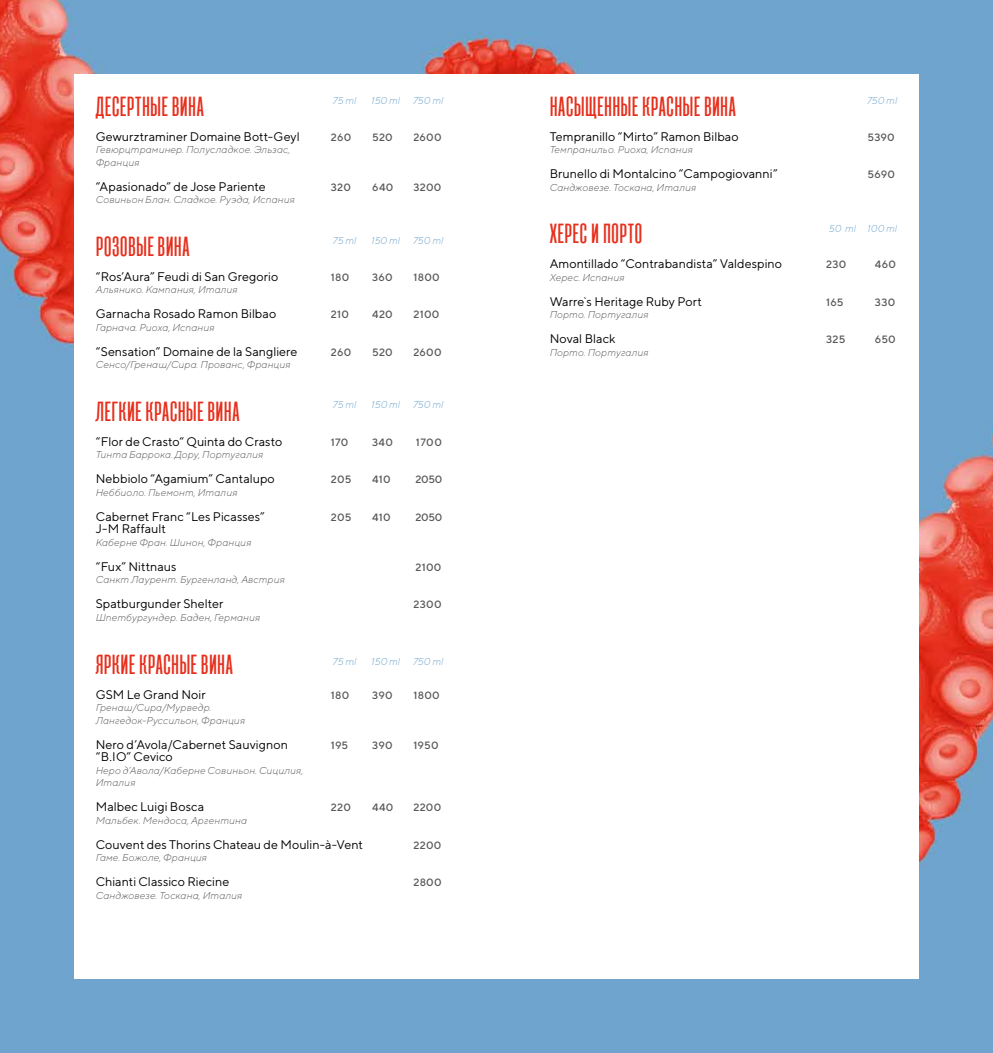
<style>
.page{position:relative;width:993px;height:1053px;background:#fff}
.page>*{position:absolute;margin:0;border:0;box-sizing:border-box;transform-origin:0 0}
.t1{font:700 27.5px "TT Bluescreens";letter-spacing:.01em;color:#e6301d}
.t2{font:12.5px "TT Norms";color:#000}
.t3{font:500 10.62px "TT Norms";letter-spacing:.02em;color:#575756}
.t4{font:italic 300 10px/12.5px "TT Norms";letter-spacing:.015em;color:#575756}
.t5{font:italic 300 10px "TT Norms";letter-spacing:.005em;color:#6ea4cc}
</style>
<div class="page">
<img style="left:0;top:0;width:992px;height:1052px">
<div style="left:74px;top:74px;width:844px;height:904px;background:#fff"></div>
<h1 class="t1" style="left:96px;top:91px;width:109px">ДЕСЕРТНЫЕ ВИНА</h1>
<p class="t2" style="left:96px;top:129px;width:205px">Gewurztraminer Domaine Bott-Geyl</p>
<p class="t3" style="left:331px;top:130px;width:22px">260</p>
<p class="t3" style="left:372px;top:130px;width:22px">520</p>
<p class="t3" style="left:413px;top:130px;width:30px">2600</p>
<p class="t4" style="left:96px;top:143px;width:196px">Гевюрцтраминер. Полусладкое. Эльзас,<br>Франция</p>
<p class="t2" style="left:96px;top:179px;width:171px">“Apasionado” de Jose Pariente</p>
<p class="t3" style="left:331px;top:180px;width:22px">320</p>
<p class="t3" style="left:372px;top:180px;width:23px">640</p>
<p class="t3" style="left:413px;top:180px;width:29px">3200</p>
<p class="t4" style="left:96px;top:193px;width:200px">Совиньон Блан. Сладкое. Руэда, Испания</p>
<h1 class="t1" style="left:96px;top:231px;width:95px">РОЗОВЫЕ ВИНА</h1>
<p class="t2" style="left:96px;top:269px;width:184px">“Ros’Aura” Feudi di San Gregorio</p>
<p class="t3" style="left:331px;top:270px;width:20px">180</p>
<p class="t3" style="left:372px;top:270px;width:22px">360</p>
<p class="t3" style="left:413px;top:270px;width:28px">1800</p>
<p class="t4" style="left:96px;top:283px;width:143px">Альянико. Кампания, Италия</p>
<p class="t2" style="left:96px;top:306px;width:182px">Garnacha Rosado Ramon Bilbao</p>
<p class="t3" style="left:331px;top:308px;width:20px">210</p>
<p class="t3" style="left:372px;top:308px;width:22px">420</p>
<p class="t3" style="left:413px;top:308px;width:27px">2100</p>
<p class="t4" style="left:96px;top:321px;width:120px">Гарнача. Риоха, Испания</p>
<p class="t2" style="left:96px;top:344px;width:203px">“Sensation” Domaine de la Sangliere</p>
<p class="t3" style="left:331px;top:345px;width:22px">260</p>
<p class="t3" style="left:372px;top:345px;width:22px">520</p>
<p class="t3" style="left:413px;top:345px;width:30px">2600</p>
<p class="t4" style="left:96px;top:358px;width:196px">Сенсо/Гренаш/Сира. Прованс, Франция</p>
<h1 class="t1" style="left:96px;top:396px;width:145px">ЛЕГКИЕ КРАСНЫЕ ВИНА</h1>
<p class="t2" style="left:96px;top:434px;width:188px">“Flor de Crasto“ Quinta do Crasto</p>
<p class="t3" style="left:331px;top:435px;width:19px">170</p>
<p class="t3" style="left:372px;top:435px;width:22px">340</p>
<p class="t3" style="left:416px;top:435px;width:27px">1700</p>
<p class="t4" style="left:96px;top:448px;width:169px">Тинта Баррока. Дору, Португалия</p>
<p class="t2" style="left:96px;top:471px;width:180px">Nebbiolo “Agamium” Cantalupo</p>
<p class="t3" style="left:331px;top:473px;width:22px">205</p>
<p class="t3" style="left:372px;top:473px;width:20px">410</p>
<p class="t3" style="left:415px;top:473px;width:28px">2050</p>
<p class="t4" style="left:96px;top:486px;width:143px">Неббиоло. Пьемонт, Италия</p>
<p class="t2" style="left:96px;top:509px;width:170px">Cabernet Franc “Les Picasses”</p>
<p class="t3" style="left:331px;top:510px;width:22px">205</p>
<p class="t3" style="left:372px;top:510px;width:20px">410</p>
<p class="t3" style="left:415px;top:510px;width:28px">2050</p>
<p class="t2" style="left:96px;top:521px;width:72px">J-M Raffault</p>
<p class="t4" style="left:96px;top:536px;width:157px">Каберне Фран. Шинон, Франция</p>
<p class="t2" style="left:96px;top:559px;width:82px">“Fux” Nittnaus</p>
<p class="t3" style="left:415px;top:560px;width:27px">2100</p>
<p class="t4" style="left:96px;top:573px;width:190px">Санкт Лаурент. Бургенланд, Австрия</p>
<p class="t2" style="left:96px;top:596px;width:129px">Spatburgunder Shelter</p>
<p class="t3" style="left:413px;top:598px;width:30px">2300</p>
<p class="t4" style="left:96px;top:611px;width:166px">Шпетбургундер. Баден, Германия</p>
<h1 class="t1" style="left:96px;top:648px;width:138px">ЯРКИЕ КРАСНЫЕ ВИНА</h1>
<p class="t2" style="left:96px;top:686px;width:111px">GSM Le Grand Noir</p>
<p class="t3" style="left:331px;top:688px;width:20px">180</p>
<p class="t3" style="left:372px;top:688px;width:22px">390</p>
<p class="t3" style="left:413px;top:688px;width:28px">1800</p>
<p class="t4" style="left:96px;top:701px;width:151px">Гренаш/Сира/Мурведр.<br>Лангедок-Руссильон, Франция</p>
<p class="t2" style="left:96px;top:736px;width:194px">Nero d’Avola/Cabernet Sauvignon</p>
<p class="t3" style="left:331px;top:738px;width:19px">195</p>
<p class="t3" style="left:372px;top:738px;width:22px">390</p>
<p class="t3" style="left:413px;top:738px;width:27px">1950</p>
<p class="t2" style="left:96px;top:749px;width:79px">“B.IO” Cevico</p>
<p class="t4" style="left:96px;top:763px;width:209px">Неро д’Авола/Каберне Совиньон. Сицилия,<br>Италия</p>
<p class="t2" style="left:96px;top:799px;width:110px">Malbec Luigi Bosca</p>
<p class="t3" style="left:331px;top:800px;width:22px">220</p>
<p class="t3" style="left:372px;top:800px;width:23px">440</p>
<p class="t3" style="left:413px;top:800px;width:29px">2200</p>
<p class="t4" style="left:96px;top:813px;width:153px">Мальбек. Мендоса, Аргентина</p>
<p class="t2" style="left:96px;top:836px;width:269px">Couvent des Thorins Chateau de Moulin-à-Vent</p>
<p class="t3" style="left:413px;top:838px;width:29px">2200</p>
<p class="t4" style="left:96px;top:851px;width:113px">Гаме. Божоле, Франция</p>
<p class="t2" style="left:96px;top:874px;width:135px">Chianti Classico Riecine</p>
<p class="t3" style="left:413px;top:875px;width:30px">2800</p>
<p class="t4" style="left:96px;top:888px;width:148px">Санджовезе. Тоскана, Италия</p>
<p class="t5" style="left:333px;top:94px;width:25px">75 ml</p>
<p class="t5" style="left:371px;top:94px;width:30px">150 ml</p>
<p class="t5" style="left:413px;top:94px;width:32px">750 ml</p>
<h1 class="t1" style="left:549px;top:91px;width:188px">НАСЫЩЕННЫЕ КРАСНЫЕ ВИНА</h1>
<p class="t2" style="left:549px;top:129px;width:190px">Tempranillo “Mirto” Ramon Bilbao</p>
<p class="t3" style="left:867px;top:130px;width:29px">5390</p>
<p class="t4" style="left:549px;top:143px;width:145px">Темпранильо. Риоха, Испания</p>
<p class="t2" style="left:549px;top:166px;width:229px">Brunello di Montalcino “Campogiovanni”</p>
<p class="t3" style="left:867px;top:168px;width:29px">5690</p>
<p class="t4" style="left:549px;top:181px;width:148px">Санджовезе. Тоскана, Италия</p>
<h1 class="t1" style="left:549px;top:218px;width:94px">ХЕРЕС И ПОРТО</h1>
<p class="t2" style="left:549px;top:256px;width:234px">Amontillado “Contrabandista” Valdespino</p>
<p class="t3" style="left:825px;top:258px;width:22px">230</p>
<p class="t3" style="left:874px;top:258px;width:23px">460</p>
<p class="t4" style="left:549px;top:271px;width:76px">Херес. Испания</p>
<p class="t2" style="left:549px;top:294px;width:154px">Warre`s Heritage Ruby Port</p>
<p class="t3" style="left:825px;top:295px;width:19px">165</p>
<p class="t3" style="left:874px;top:295px;width:22px">330</p>
<p class="t4" style="left:549px;top:308px;width:100px">Порто. Португалия</p>
<p class="t2" style="left:549px;top:331px;width:67px">Noval Black</p>
<p class="t3" style="left:825px;top:333px;width:21px">325</p>
<p class="t3" style="left:874px;top:333px;width:22px">650</p>
<p class="t4" style="left:549px;top:346px;width:100px">Порто. Португалия</p>
<p class="t5" style="left:866px;top:94px;width:32px">750 ml</p>
<p class="t5" style="left:828px;top:222px;width:70px">50 ml 100 ml</p>
<p class="t5" style="left:333px;top:234px;width:25px">75 ml</p>
<p class="t5" style="left:371px;top:234px;width:30px">150 ml</p>
<p class="t5" style="left:413px;top:234px;width:32px">750 ml</p>
<p class="t5" style="left:333px;top:398px;width:25px">75 ml</p>
<p class="t5" style="left:371px;top:398px;width:30px">150 ml</p>
<p class="t5" style="left:413px;top:398px;width:32px">750 ml</p>
<p class="t5" style="left:333px;top:655px;width:25px">75 ml</p>
<p class="t5" style="left:371px;top:655px;width:30px">150 ml</p>
<p class="t5" style="left:413px;top:655px;width:32px">750 ml</p>
</div>
